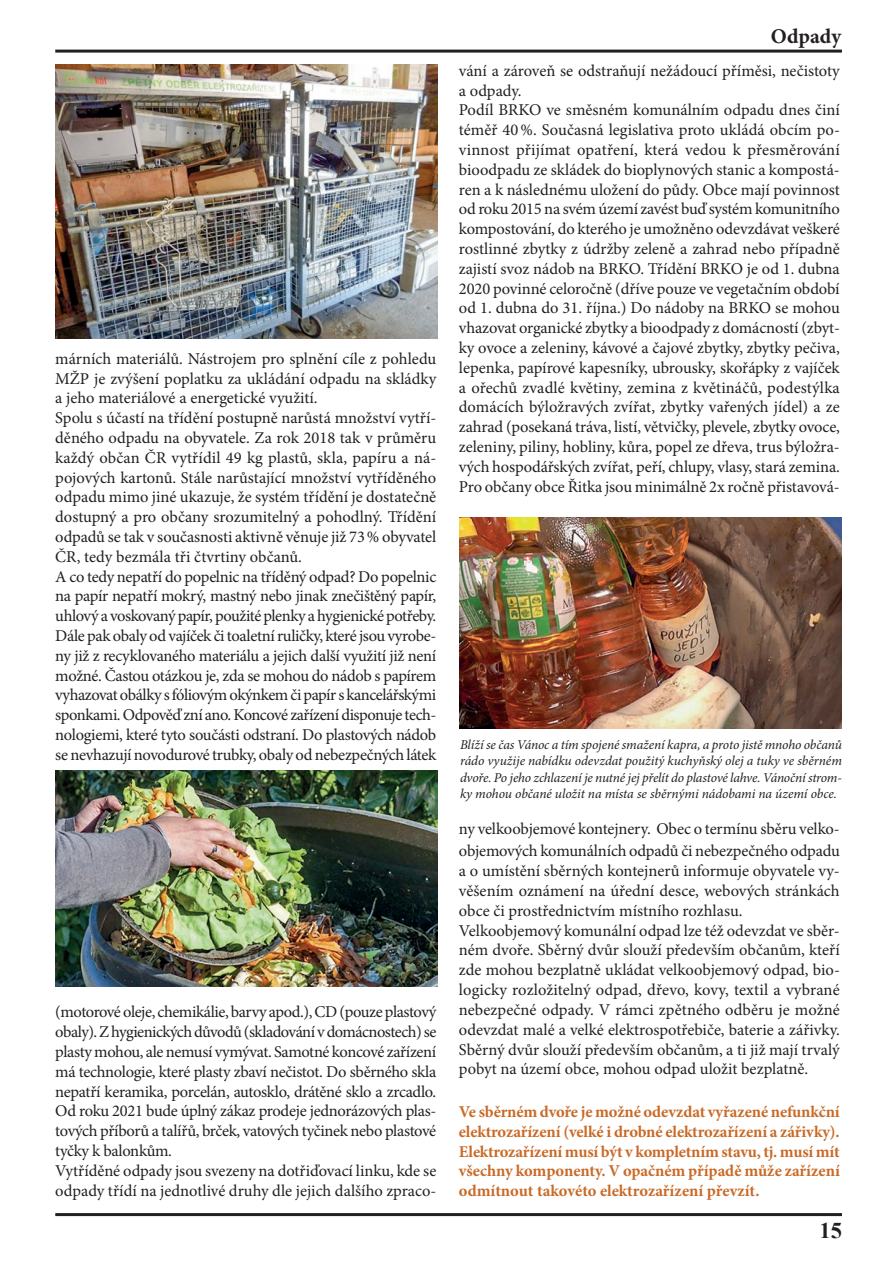
<style>
.page{position:relative;width:893px;height:1263px;background:#fff}
.page>*{position:absolute;margin:0;border:0;box-sizing:border-box;transform-origin:0 0}
.t1{font:700 22.5px "Times New Roman";color:#231f20}
.t2{font:700 21px "Minion Pro";color:#231f20}
.t3{font:16.5px/19.8px "Minion Pro";letter-spacing:-.005em;color:#231f20}
.t4{font:700 16.5px/19.8px "Minion Pro";color:#c96a27;text-align:justify}
.t5{font:italic 13.5px/16.2px "Minion Pro";letter-spacing:-.005em;color:#231f20;text-align:justify}
</style>
<div class="page">
<hr style="left:55px;top:1213px;width:787px;height:3px;background:#231f20">
<hr style="left:55px;top:50px;width:787px;height:3px;background:#231f20">
<img style="left:55px;top:64px;width:383px;height:274px">
<img style="left:55px;top:771px;width:383px;height:216px">
<img style="left:460px;top:518px;width:382px;height:210px">
<p class="t3" style="left:55px;top:349px;width:383px">márních materiálů. Nástrojem pro splnění cíle z pohledu MŽP je zvýšení poplatku za ukládání odpadu na skládky a jeho materiálové a energetické využití.<br>Spolu s účastí na třídění postupně narůstá množství vytří&shy;děného odpadu na obyvatele. Za rok 2018 tak v průměru každý občan ČR vytřídil 49 kg plastů, skla, papíru a ná&shy;pojových kartonů. Stále narůstající množství vytříděného odpadu mimo jiné ukazuje, že systém třídění je dostatečně dostupný a pro občany srozumitelný a pohodlný. Třídění odpadů se tak v současnosti aktivně věnuje již 73% obyvatel ČR, tedy bezmála tři čtvrtiny občanů.<br>A co tedy nepatří do popelnic na tříděný odpad? Do popelnic na papír nepatří mokrý, mastný nebo jinak znečištěný papír, uhlový a voskovaný papír, použité plenky a hygienické potřeby.<br>Dále pak obaly od vajíček či toaletní ruličky, které jsou vyrobe&shy;ny již z recyklovaného materiálu a jejich další využití již není možné. Častou otázkou je, zda se mohou do nádob s papírem vyhazovat obálky s fóliovým okýnkem či papír s kancelářskými sponkami. Odpověď zní ano. Koncové zařízení disponuje tech&shy;nologiemi, které tyto součásti odstraní. Do plastových nádob se nevhazují novodurové trubky, obaly od nebezpečných látek</p>
<p class="t3" style="left:55px;top:1002px;width:383px">(motorové oleje, chemikálie, barvy apod.), CD (pouze plastový obaly). Z hygienických důvodů (skladování v domácnostech) se plasty mohou, ale nemusí vymývat. Samotné koncové zařízení má technologie, které plasty zbaví nečistot. Do sběrného skla nepatří keramika, porcelán, autosklo, drátěné sklo a zrcadlo.<br>Od roku 2021 bude úplný zákaz prodeje jednorázových plas&shy;tových příborů a talířů, brček, vatových tyčinek nebo plastové tyčky k balonkům.<br>Vytříděné odpady jsou svezeny na dotřiďovací linku, kde se odpady třídí na jednotlivé druhy dle jejich dalšího zpraco-</p>
<p class="t2" style="left:771px;top:21px;width:72px">Odpady</p>
<p class="t3" style="left:459px;top:61px;width:383px">vání a zároveň se odstraňují nežádoucí příměsi, nečistoty a odpady.<br>Podíl BRKO ve směsném komunálním odpadu dnes činí téměř 40%. Současná legislativa proto ukládá obcím po&shy;vinnost přijímat opatření, která vedou k přesměrování bioodpadu ze skládek do bioplynových stanic a kompostá&shy;ren a k následnému uložení do půdy. Obce mají povinnost od roku 2015 na svém území zavést buď systém komunitního kompostování, do kterého je umožněno odevzdávat veškeré rostlinné zbytky z údržby zeleně a zahrad nebo případně zajistí svoz nádob na BRKO. Třídění BRKO je od 1. dubna 2020 povinné celoročně (dříve pouze ve vegetačním období od 1. dubna do 31. října.) Do nádoby na BRKO se mohou vhazovat organické zbytky a bioodpady z domácností (zbyt&shy;ky ovoce a zeleniny, kávové a čajové zbytky, zbytky pečiva, lepenka, papírové kapesníky, ubrousky, skořápky z vajíček a ořechů zvadlé květiny, zemina z květináčů, podestýlka domácích býložravých zvířat, zbytky vařených jídel) a ze zahrad (posekaná tráva, listí, větvičky, plevele, zbytky ovoce, zeleniny, piliny, hobliny, kůra, popel ze dřeva, trus býložra&shy;vých hospodářských zvířat, peří, chlupy, vlasy, stará zemina.<br>Pro občany obce Řitka jsou minimálně 2x ročně přistavová-</p>
<p class="t5" style="left:460px;top:737px;width:383px">Blíží se čas Vánoc a tím spojené smažení kapra, a proto jistě mnoho občanů rádo využije nabídku odevzdat použitý kuchyňský olej a tuky ve sběrném dvoře. Po jeho zchlazení je nutné jej přelít do plastové lahve. Vánoční strom&shy;ky mohou občané uložit na místa se sběrnými nádobami na území obce.</p>
<p class="t3" style="left:459px;top:817px;width:382px;line-height:22.8px">ny velkoobjemové kontejnery. Obec o termínu sběru velko&shy;objemových komunálních odpadů či nebezpečného odpadu</p>
<p class="t3" style="left:459px;top:861px;width:382px">a o umístění sběrných kontejnerů informuje obyvatele vy&shy;věšením oznámení na úřední desce, webových stránkách obce či prostřednictvím místního rozhlasu.<br>Velkoobjemový komunální odpad lze též odevzdat ve sběr&shy;ném dvoře. Sběrný dvůr slouží především občanům, kteří zde mohou bezplatně ukládat velkoobjemový odpad, bio&shy;logicky rozložitelný odpad, dřevo, kovy, textil a vybrané nebezpečné odpady. V rámci zpětného odběru je možné odevzdat malé a velké elektrospotřebiče, baterie a zářivky.<br>Sběrný dvůr slouží především občanům, a ti již mají trvalý pobyt na území obce, mohou odpad uložit bezplatně.</p>
<p class="t4" style="left:459px;top:1101px;width:382px">Ve sběrném dvoře je možné odevzdat vyřazené nefunkční elektrozařízení (velké i drobné elektrozařízení a zářivky).<br>Elektrozařízení musí být v kompletním stavu, tj. musí mít všechny komponenty. V opačném případě může zařízení odmítnout takovéto elektrozařízení převzít.</p>
<h1 class="t1" style="left:819px;top:1214px;width:24px">15</h1>
</div>
